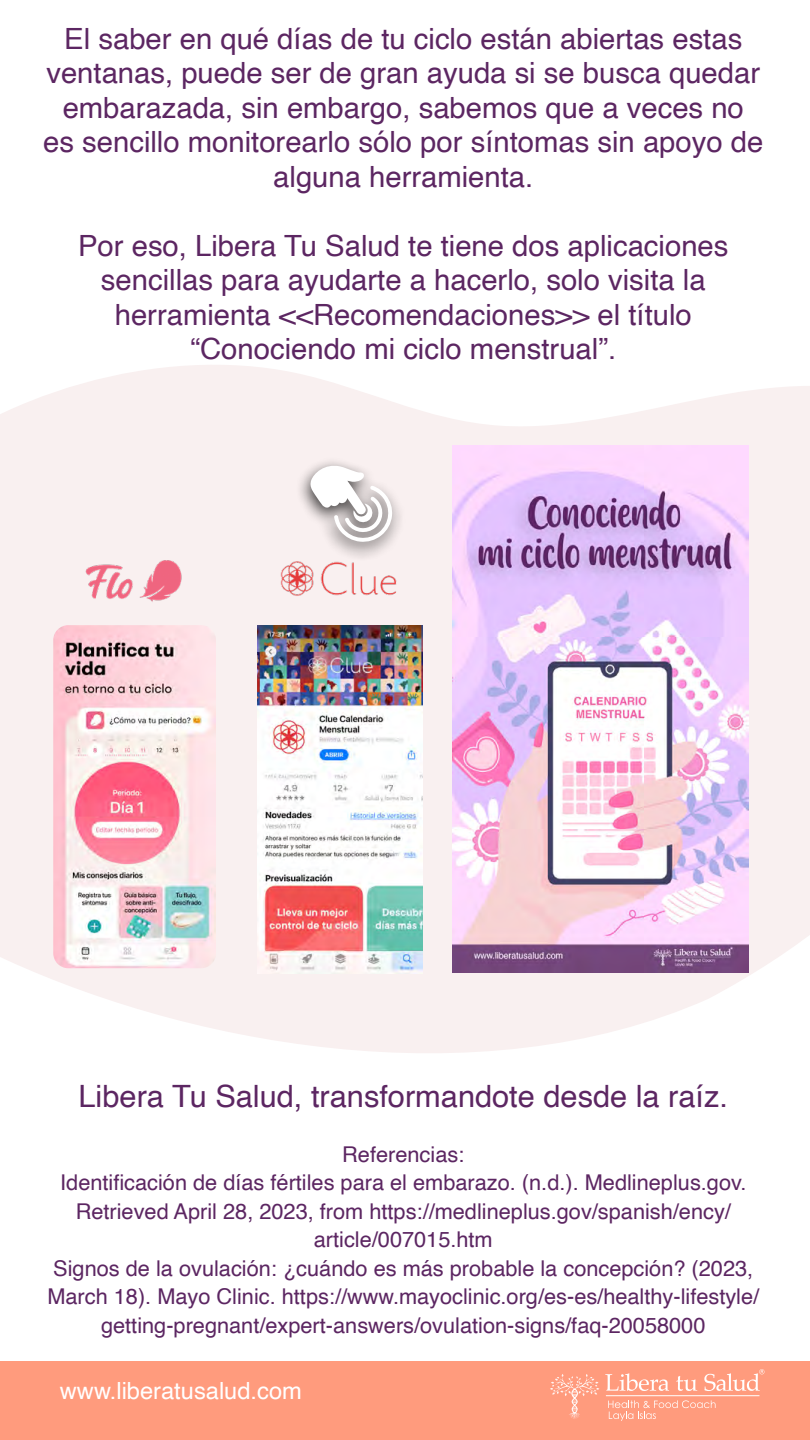
<style>
.page{position:relative;width:810px;height:1440px;background:#fff}
.page>*{position:absolute;margin:0;border:0;box-sizing:border-box;transform-origin:0 0}
.t1{font:30.75px "Helvetica";color:#5c2662}
.t2{font:29.25px/34.5px "Helvetica";color:#5c2662;text-align:center}
.t3{font:23.7px "Helvetica";color:#fff}
.t4{font:21.75px/28.5px "Helvetica";color:#5c2662;text-align:center}
</style>
<div class="page">
<svg style="left:0;top:365px;width:810px;height:688px;fill:#f9f0f0"></svg>
<div style="left:0;top:1361px;width:810px;height:79px;background:#ff9b7d"></div>
<svg style="left:608px;top:1400px;width:108px;height:21px"></svg>
<svg style="left:605px;top:1373px;width:64px;height:18px"></svg>
<svg style="left:676px;top:1376px;width:21px;height:15px"></svg>
<svg style="left:550px;top:1374px;width:49px;height:45px"></svg>
<hr style="left:606px;top:1395px;width:153px;height:1px;background:#fff">
<svg style="left:704px;top:1369px;width:60px;height:22px"></svg>
<img style="left:452px;top:445px;width:297px;height:528px">
<img style="left:257px;top:625px;width:166px;height:349px">
<img style="left:53px;top:625px;width:163px;height:343px">
<img style="left:262px;top:539px;width:149px;height:72px">
<img style="left:72px;top:552px;width:123px;height:59px">
<div style="left:295px;top:457px;width:110px;height:105px;background:#000;opacity:.75"></div>
<svg style="left:310px;top:463px;width:83px;height:79px"></svg>
<h2 class="t2" style="left:43px;top:22px;width:722px">El saber en qué días de tu ciclo están abiertas estas ventanas, puede ser de gran ayuda si se busca quedar embarazada, sin embargo, sabemos que a veces no<br>es sencillo monitorearlo sólo por síntomas sin apoyo de alguna herramienta.</h2>
<h2 class="t2" style="left:78px;top:229px;width:652px">Por eso, Libera Tu Salud te tiene dos aplicaciones sencillas para ayudarte a hacerlo, solo visita la herramienta &lt;&lt;Recomendaciones&gt;&gt; el título “Conociendo mi ciclo menstrual”.</h2>
<h1 class="t1" style="left:79px;top:1072px;width:651px">Libera Tu Salud, transformandote desde la raíz.</h1>
<p class="t4" style="left:47px;top:1140px;width:713px">Referencias:<br>Identificación de días fértiles para el embarazo. (n.d.). Medlineplus.gov.<br>Retrieved April 28, 2023, from https://medlineplus.gov/spanish/ency/ article/007015.htm<br>Signos de la ovulación: ¿cuándo es más probable la concepción? (2023, March 18). Mayo Clinic. https://www.mayoclinic.org/es-es/healthy-lifestyle/ getting-pregnant/expert-answers/ovulation-signs/faq-20058000</p>
<p class="t3" style="left:60px;top:1373px;width:244px">www.liberatusalud.com</p>
</div>
